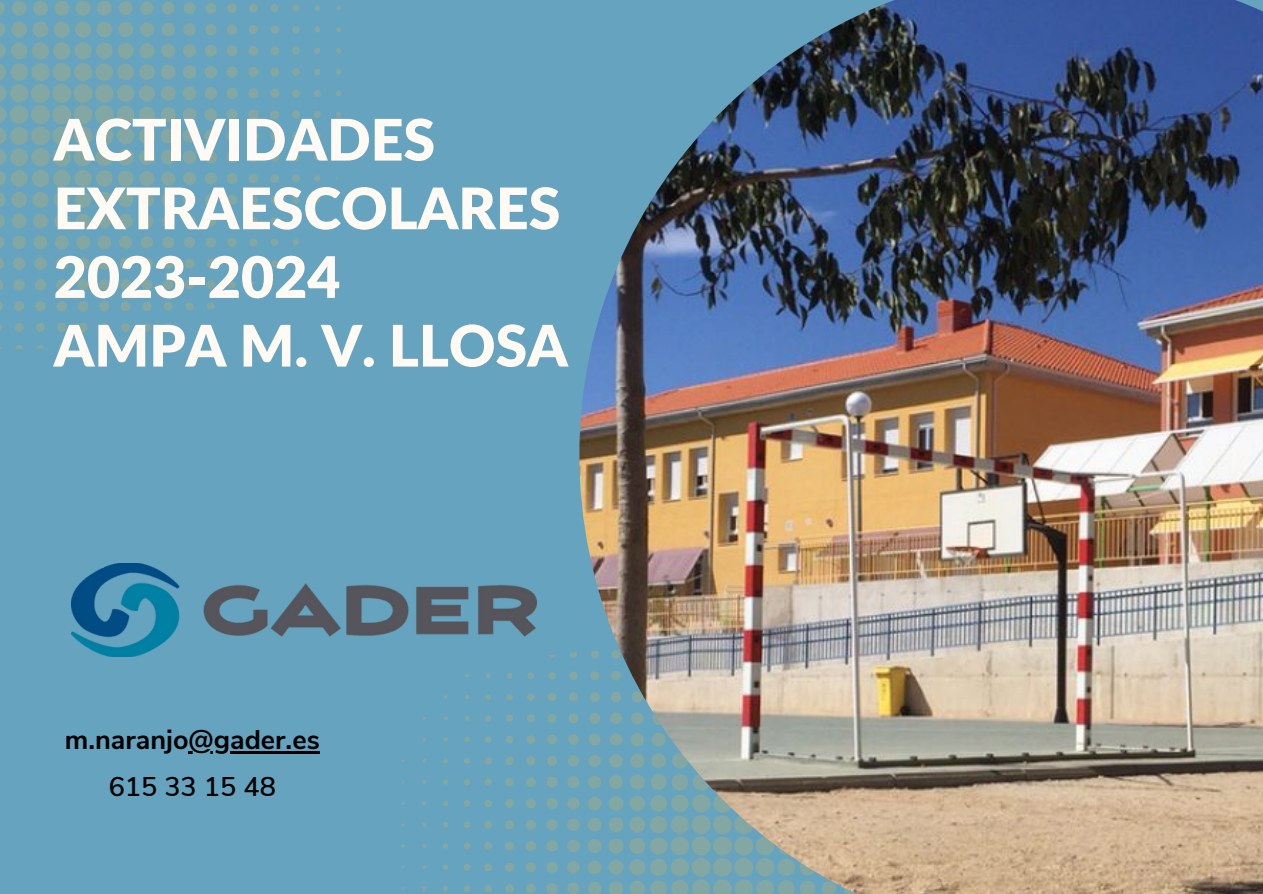
<style>
.page{position:relative;width:1263px;height:894px;background:#fff}
.page>*{position:absolute;margin:0;border:0;box-sizing:border-box;transform-origin:0 0}
.t1{font:900 57.15px/68.6px "Lato";color:#fffaf4}
.t2{font:700 27px "Nunito Sans";color:#000}
.t3{font:600 27px "Nunito Sans";color:#000}
</style>
<div class="page">
<div style="left:0;top:0;width:1263px;height:893px;background:#65a3bf"></div>
<svg style="left:401px;top:652px;width:178px;height:241px"></svg>
<img style="left:579px;top:0;width:684px;height:893px">
<svg style="left:0;top:0;width:341px;height:349px"></svg>
<img style="left:71px;top:563px;width:466px;height:93px">
<hr style="left:189px;top:751px;width:131px;height:2px;background:#000">
<p class="t1" style="left:54px;top:104px;width:508px">ACTIVIDADES<br>EXTRAESCOLARES</p>
<p class="t1" style="left:54px;top:241px;width:288px">2023-2024</p>
<p class="t1" style="left:54px;top:310px;width:516px">AMPA M. V. LLOSA</p>
<p class="t2" style="left:65px;top:721px;width:256px">m.naranjo@gader.es</p>
<p class="t3" style="left:109px;top:768px;width:169px">615 33 15 48</p>
</div>
